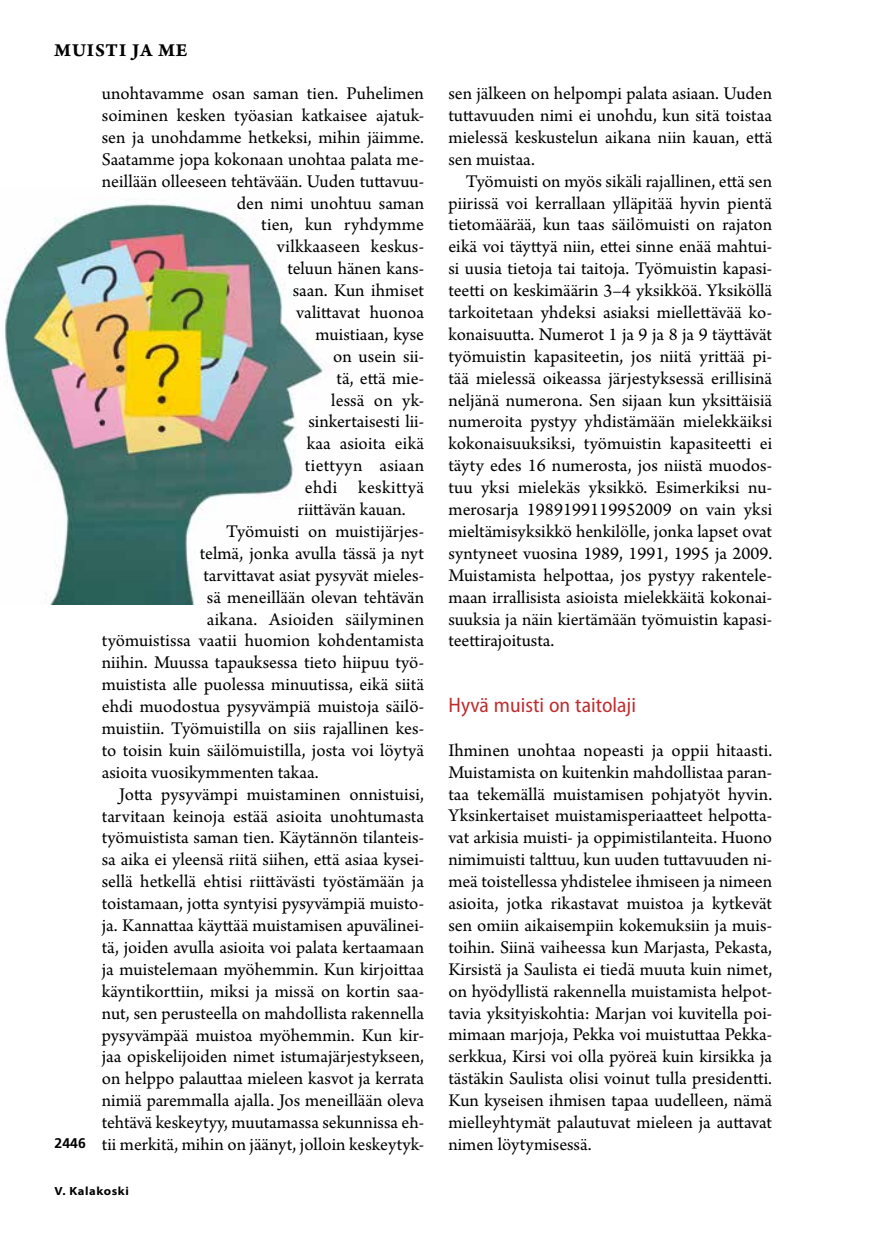
<style>
.page{position:relative;width:874px;height:1241px;background:#fff}
.page>*{position:absolute;margin:0;border:0;box-sizing:border-box;transform-origin:0 0}
.t1{font:semi-condensed 21px "Myriad Pro";color:#bd2d2f}
.t2{font:19.25px "Arno Pro Bold Sm Text";letter-spacing:.05em;color:#000}
.t3{font:18.9px/21.9px "Arno Pro";color:#000;text-align:justify}
.t4{font:18.9px "Arno Pro";letter-spacing:.02em;color:#000}
.t5{font:700 14px "Frutiger LT Std";color:#000}
.t6{font:700 semi-expanded 11.9px "Myriad Pro";letter-spacing:.05em;color:#000}
</style>
<div class="page">
<img style="left:4px;top:204px;width:323px;height:400px">
<p class="t2" style="left:55px;top:39px;width:134px">MUISTI JA ME</p>
<p class="t3" style="left:102px;top:83px;width:323px">unohtavamme osan saman tien. Puhelimen</p>
<p class="t3" style="left:102px;top:105px;width:323px">soiminen kesken työasian katkaisee ajatuk-</p>
<p class="t3" style="left:102px;top:127px;width:323px">sen ja unohdamme hetkeksi, mihin jäimme.</p>
<p class="t3" style="left:102px;top:149px;width:323px">Saatamme jopa kokonaan unohtaa palata me-</p>
<p class="t3" style="left:102px;top:171px;width:323px">neillään olleeseen tehtävään. Uuden tuttavuu-</p>
<p class="t3" style="left:236px;top:193px;width:189px">den nimi unohtuu saman</p>
<p class="t3" style="left:261px;top:215px;width:164px">tien, kun ryhdymme</p>
<p class="t3" style="left:277px;top:237px;width:149px">vilkkaaseen keskus-</p>
<p class="t3" style="left:287px;top:258px;width:138px">teluun hänen kans-</p>
<p class="t3" style="left:292px;top:280px;width:133px">saan. Kun ihmiset</p>
<p class="t3" style="left:296px;top:302px;width:129px">valittavat huonoa</p>
<p class="t3" style="left:315px;top:324px;width:110px">muistiaan, kyse</p>
<p class="t3" style="left:333px;top:346px;width:92px">on usein sii-</p>
<p class="t3" style="left:336px;top:368px;width:89px">tä, että mie-</p>
<p class="t3" style="left:331px;top:390px;width:94px">lessä on yk-</p>
<p class="t3" style="left:308px;top:412px;width:117px">sinkertaisesti lii-</p>
<p class="t3" style="left:306px;top:433px;width:119px">kaa asioita eikä</p>
<p class="t3" style="left:305px;top:455px;width:121px">tiettyyn asiaan</p>
<p class="t4" style="left:305px;top:476px;width:121px">ehdi keskittyä</p>
<p class="t3" style="left:298px;top:499px;width:109px">riittävän kauan.</p>
<p class="t3" style="left:226px;top:521px;width:199px">Työmuisti on muistijärjes-</p>
<p class="t3" style="left:200px;top:543px;width:226px">telmä, jonka avulla tässä ja nyt</p>
<p class="t3" style="left:203px;top:565px;width:222px">tarvittavat asiat pysyvät mieles-</p>
<p class="t3" style="left:207px;top:587px;width:218px">sä meneillään olevan tehtävän</p>
<p class="t3" style="left:207px;top:608px;width:219px">aikana. Asioiden säilyminen</p>
<p class="t3" style="left:102px;top:630px;width:323px">työmuistissa vaatii huomion kohdentamista</p>
<p class="t3" style="left:102px;top:652px;width:323px">niihin. Muussa tapauksessa tieto hiipuu työ-</p>
<p class="t3" style="left:102px;top:674px;width:323px">muistista alle puolessa minuutissa, eikä siitä</p>
<p class="t3" style="left:102px;top:696px;width:323px">ehdi muodostua pysyvämpiä muistoja säilö-</p>
<p class="t3" style="left:102px;top:718px;width:323px">muistiin. Työmuistilla on siis rajallinen kes-</p>
<p class="t3" style="left:102px;top:740px;width:323px">to toisin kuin säilömuistilla, josta voi löytyä</p>
<p class="t3" style="left:102px;top:762px;width:218px">asioita vuosikymmenten takaa.</p>
<p class="t3" style="left:119px;top:784px;width:306px">Jotta pysyvämpi muistaminen onnistuisi,</p>
<p class="t3" style="left:102px;top:805px;width:323px">tarvitaan keinoja estää asioita unohtumasta</p>
<p class="t3" style="left:102px;top:827px;width:323px">työmuistista saman tien. Käytännön tilanteis-</p>
<p class="t3" style="left:102px;top:849px;width:323px">sa aika ei yleensä riitä siihen, että asiaa kysei-</p>
<p class="t3" style="left:102px;top:871px;width:323px">sellä hetkellä ehtisi riittävästi työstämään ja</p>
<p class="t3" style="left:102px;top:893px;width:323px">toistamaan, jotta syntyisi pysyvämpiä muisto-</p>
<p class="t3" style="left:102px;top:915px;width:323px">ja. Kannattaa käyttää muistamisen apuvälinei-</p>
<p class="t3" style="left:102px;top:937px;width:324px">tä, joiden avulla asioita voi palata kertaamaan</p>
<p class="t3" style="left:102px;top:959px;width:323px">ja muistelemaan myöhemmin. Kun kirjoittaa</p>
<p class="t3" style="left:102px;top:980px;width:323px">käyntikorttiin, miksi ja missä on kortin saa-</p>
<p class="t3" style="left:102px;top:1002px;width:324px">nut, sen perusteella on mahdollista rakennella</p>
<p class="t3" style="left:102px;top:1024px;width:323px">pysyvämpää muistoa myöhemmin. Kun kir-</p>
<p class="t3" style="left:102px;top:1046px;width:323px">jaa opiskelijoiden nimet istumajärjestykseen,</p>
<p class="t3" style="left:102px;top:1068px;width:324px">on helppo palauttaa mieleen kasvot ja kerrata</p>
<p class="t3" style="left:102px;top:1090px;width:324px">nimiä paremmalla ajalla. Jos meneillään oleva</p>
<p class="t3" style="left:102px;top:1112px;width:324px">tehtävä keskeytyy, muutamassa sekunnissa eh-</p>
<p class="t3" style="left:102px;top:1134px;width:323px">tii merkitä, mihin on jäänyt, jolloin keskeytyk-</p>
<p class="t5" style="left:55px;top:1134px;width:33px">2446</p>
<p class="t6" style="left:55px;top:1182px;width:76px">V. Kalakoski</p>
<p class="t3" style="left:448px;top:83px;width:325px">sen jälkeen on helpompi palata asiaan. Uuden tuttavuuden nimi ei unohdu, kun sitä toistaa mielessä keskustelun aikana niin kauan, että sen muistaa.</p>
<p class="t3" style="left:448px;top:171px;width:325px;text-indent:17px">Työmuisti on myös sikäli rajallinen, että sen piirissä voi kerrallaan ylläpitää hyvin pientä tietomäärää, kun taas säilömuisti on rajaton eikä voi täyttyä niin, ettei sinne enää mahtui&shy;si uusia tietoja tai taitoja. Työmuistin kapasi&shy;teetti on keskimäärin 3–4 yksikköä. Yksiköllä tarkoitetaan yhdeksi asiaksi miellettävää ko&shy;konaisuutta. Numerot 1 ja 9 ja 8 ja 9 täyttävät työmuistin kapasiteetin, jos niitä yrittää pi&shy;tää mielessä oikeassa järjestyksessä erillisinä neljänä numerona. Sen sijaan kun yksittäisiä numeroita pystyy yhdistämään mielekkäiksi kokonaisuuksiksi, työmuistin kapasiteetti ei täyty edes 16 numerosta, jos niistä muodos&shy;tuu yksi mielekäs yksikkö. Esimerkiksi nu&shy;merosarja 1989199119952009 on vain yksi mieltämisyksikkö henkilölle, jonka lapset ovat syntyneet vuosina 1989, 1991, 1995 ja 2009.<br>Muistamista helpottaa, jos pystyy rakentele&shy;maan irrallisista asioista mielekkäitä kokonai&shy;suuksia ja näin kiertämään työmuistin kapasi&shy;teettirajoitusta.</p>
<p class="t1" style="left:448px;top:692px;width:189px">Hyvä muisti on taitolaji</p>
<p class="t3" style="left:448px;top:740px;width:325px">Ihminen unohtaa nopeasti ja oppii hitaasti.<br>Muistamista on kuitenkin mahdollistaa paran&shy;taa tekemällä muistamisen pohjatyöt hyvin.<br>Yksinkertaiset muistamisperiaatteet helpotta&shy;vat arkisia muisti- ja oppimistilanteita. Huono nimimuisti talttuu, kun uuden tuttavuuden ni&shy;meä toistellessa yhdistelee ihmiseen ja nimeen asioita, jotka rikastavat muistoa ja kytkevät sen omiin aikaisempiin kokemuksiin ja muis&shy;toihin. Siinä vaiheessa kun Marjasta, Pekasta, Kirsistä ja Saulista ei tiedä muuta kuin nimet, on hyödyllistä rakennella muistamista helpot&shy;tavia yksityiskohtia: Marjan voi kuvitella poi&shy;mimaan marjoja, Pekka voi muistuttaa Pekka&shy;serkkua, Kirsi voi olla pyöreä kuin kirsikka ja tästäkin Saulista olisi voinut tulla presidentti.<br>Kun kyseisen ihmisen tapaa uudelleen, nämä mielleyhtymät palautuvat mieleen ja auttavat nimen löytymisessä.</p>
</div>
